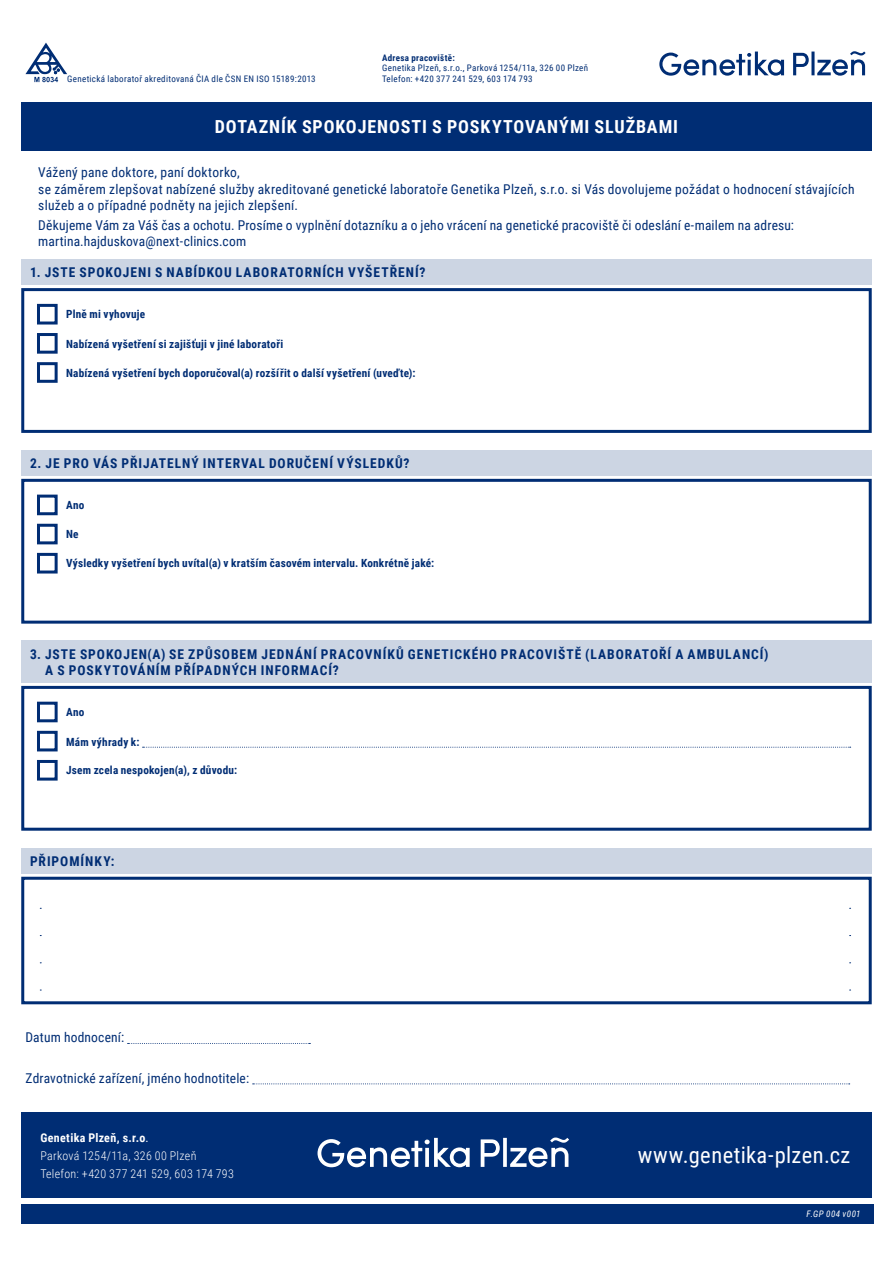
<style>
.page{position:relative;width:893px;height:1263px;background:#fff}
.page>*{position:absolute;margin:0;border:0;box-sizing:border-box;transform-origin:0 0}
.t1{font:22.5px "Roboto Condensed";letter-spacing:.02em;color:#fff}
.t2{font:700 18px "Roboto Condensed";letter-spacing:.05em;color:#fff}
.Styl_odstavce2{font:13.5px/16.2px "Roboto Condensed";letter-spacing:.015em;color:#002d74}
.t3{font:700 13.5px "Roboto Condensed";letter-spacing:.07em;color:#002d74}
.t4{font:300 12px "Roboto Condensed";letter-spacing:.025em;color:#fff}
.t5{font:700 12px "Roboto Condensed";letter-spacing:.025em;color:#fff}
.Styl_odstavce2-2{font:700 11.25px "Roboto Condensed";letter-spacing:.02em;color:#002d74}
.t6{font:9px "Roboto Condensed";letter-spacing:.035em;color:#002d74}
.t7{font:700 9px "Roboto Condensed";letter-spacing:.035em;color:#002d74}
.t8{font:italic 9px "Roboto Condensed";letter-spacing:.055em;color:#fff}
.s1{font-weight:400}
</style>
<div class="page">
<div style="left:21px;top:102px;width:851px;height:48px;background:#002d74"></div>
<svg style="left:128px;top:1043px;width:182px;height:1px"></svg>
<svg style="left:253px;top:1083px;width:597px;height:1px"></svg>
<div style="left:21px;top:848px;width:851px;height:25px;background:#ccd5e3"></div>
<div style="left:21px;top:877px;width:851px;height:127px;border:3px solid #002d74"></div>
<div style="left:21px;top:1112px;width:851px;height:85px;background:#002d74"></div>
<div style="left:21px;top:259px;width:851px;height:26px;background:#ccd5e3"></div>
<div style="left:21px;top:288px;width:851px;height:145px;border:3px solid #002d74"></div>
<div style="left:37px;top:304px;width:21px;height:20px;border:3px solid #002d74"></div>
<div style="left:37px;top:333px;width:21px;height:21px;border:3px solid #002d74"></div>
<div style="left:37px;top:362px;width:21px;height:21px;border:3px solid #002d74"></div>
<div style="left:21px;top:450px;width:851px;height:26px;background:#ccd5e3"></div>
<div style="left:21px;top:479px;width:851px;height:145px;border:3px solid #002d74"></div>
<div style="left:37px;top:495px;width:21px;height:20px;border:3px solid #002d74"></div>
<div style="left:37px;top:524px;width:21px;height:20px;border:3px solid #002d74"></div>
<div style="left:37px;top:553px;width:21px;height:20px;border:3px solid #002d74"></div>
<div style="left:21px;top:641px;width:851px;height:42px;background:#ccd5e3"></div>
<div style="left:21px;top:686px;width:851px;height:145px;border:3px solid #002d74"></div>
<svg style="left:143px;top:747px;width:708px;height:1px"></svg>
<div style="left:37px;top:702px;width:21px;height:20px;border:3px solid #002d74"></div>
<div style="left:37px;top:731px;width:21px;height:20px;border:3px solid #002d74"></div>
<div style="left:37px;top:760px;width:21px;height:20px;border:3px solid #002d74"></div>
<svg style="left:26px;top:43px;width:41px;height:39px"></svg>
<svg style="left:659px;top:51px;width:207px;height:25px"></svg>
<div style="left:21px;top:1204px;width:852px;height:19px;background:#002d74"></div>
<svg style="left:318px;top:1137px;width:251px;height:30px"></svg>
<p class="t6" style="left:67px;top:73px;width:250px">Genetická laboratoř akreditovaná ČIA dle ČSN EN ISO 15189:2013</p>
<p class="t7" style="left:382px;top:51px;width:74px">Adresa pracoviště:</p>
<p class="t6" style="left:382px;top:62px;width:208px">Genetika Plzeň, s.r.o., Parková 1254/11a, 326 00 Plzeň</p>
<p class="t6" style="left:382px;top:73px;width:152px">Telefon: +420 377 241 529, 603 174 793</p>
<p class="t2" style="left:215px;top:114px;width:465px">DOTAZNÍK SPOKOJENOSTI S POSKYTOVANÝMI SLUŽBAMI</p>
<p class="Styl_odstavce2" style="left:38px;top:164px;width:818px">Vážený pane doktore, paní doktorko,<br>se záměrem zlepšovat nabízené služby akreditované genetické laboratoře Genetika Plzeň, s.r.o. si Vás dovolujeme požádat o hodnocení stávajících služeb a o případné podněty na jejich zlepšení.</p>
<p class="Styl_odstavce2" style="left:38px;top:217px;width:757px">Děkujeme Vám za Váš čas a ochotu. Prosíme o vyplnění dotazníku a o jeho vrácení na genetické pracoviště či odeslání e-mailem na adresu: martina.hajduskova@next-clinics.com</p>
<p class="t3" style="left:30px;top:263px;width:397px">1. JSTE SPOKOJENI S NABÍDKOU LABORATORNÍCH VYŠETŘENÍ?</p>
<p class="Styl_odstavce2-2" style="left:66px;top:307px;width:81px">Plně mi vyhovuje</p>
<p class="Styl_odstavce2-2" style="left:66px;top:336px;width:219px">Nabízená vyšetření si zajišťuji v jiné laboratoři</p>
<p class="Styl_odstavce2-2" style="left:66px;top:365px;width:351px">Nabízená vyšetření bych doporučoval(a) rozšířit o další vyšetření (uveďte):</p>
<p class="t3" style="left:30px;top:454px;width:381px">2. JE PRO VÁS PŘIJATELNÝ INTERVAL DORUČENÍ VÝSLEDKŮ?</p>
<p class="Styl_odstavce2-2" style="left:66px;top:497px;width:20px">Ano</p>
<p class="Styl_odstavce2-2" style="left:66px;top:526px;width:14px">Ne</p>
<p class="Styl_odstavce2-2" style="left:66px;top:555px;width:370px">Výsledky vyšetření bych uvítal(a) v kratším časovém intervalu. Konkrétně jaké:</p>
<p class="t3" style="left:30px;top:645px;width:740px">3. JSTE SPOKOJEN(A) SE ZPŮSOBEM JEDNÁNÍ PRACOVNÍKŮ GENETICKÉHO PRACOVIŠTĚ (LABORATOŘÍ A AMBULANCÍ)</p>
<p class="t3" style="left:45px;top:661px;width:295px">A S POSKYTOVÁNÍM PŘÍPADNÝCH INFORMACÍ?</p>
<p class="Styl_odstavce2-2" style="left:66px;top:704px;width:20px">Ano</p>
<p class="Styl_odstavce2-2" style="left:66px;top:734px;width:75px">Mám výhrady k:</p>
<p class="Styl_odstavce2-2" style="left:66px;top:763px;width:173px">Jsem zcela nespokojen(a), z důvodu:</p>
<p class="t3" style="left:30px;top:851px;width:86px">PŘIPOMÍNKY:</p>
<p class="Styl_odstavce2" style="left:26px;top:1029px;width:100px">Datum hodnocení:</p>
<p class="Styl_odstavce2" style="left:26px;top:1069px;width:225px">Zdravotnické zařízení, jméno hodnotitele:</p>
<p class="t5" style="left:40px;top:1129px;width:110px">Genetika Plzeň, s.r.o<span class="s1">.</span></p>
<p class="t4" style="left:40px;top:1147px;width:158px">Parková 1254/11a, 326 00 Plzeň</p>
<p class="t4" style="left:40px;top:1165px;width:195px">Telefon: +420 377 241 529, 603 174 793</p>
<p class="t1" style="left:638px;top:1139px;width:214px">www.genetika-plzen.cz</p>
<p class="t8" style="left:806px;top:1207px;width:56px">F.GP 004 v001</p>
</div>
